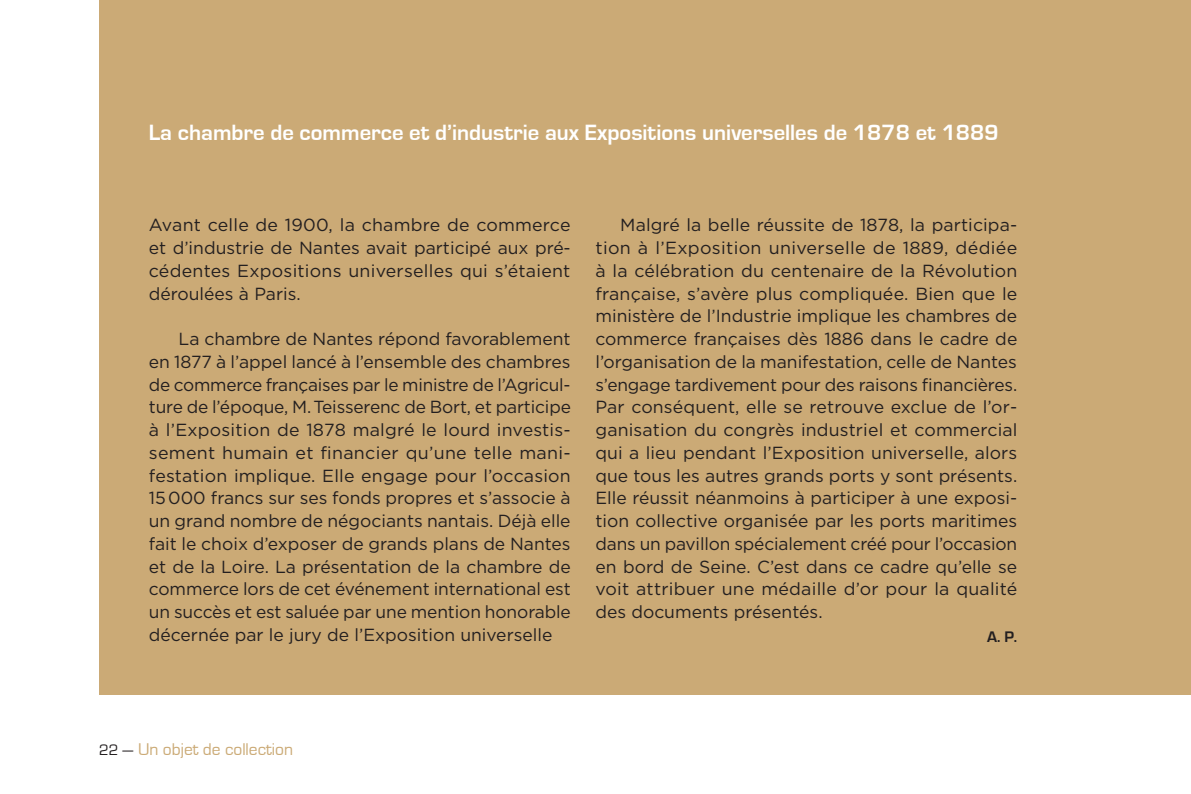
<style>
.page{position:relative;width:1191px;height:794px;background:#fff}
.page>*{position:absolute;margin:0;border:0;box-sizing:border-box;transform-origin:0 0}
.t1{font:700 22.75px "Eurostile";color:#fff}
.t2{font:17.5px/22.8px "Gotham";color:#231f20;text-align:justify}
.t3{font:17.5px "Eurostile";color:#cbaa76}
.t4{font:700 15.75px "Eurostile";color:#231f20}
.s1{font-size:15.75px;color:#231f20}
</style>
<div class="page">
<div style="left:99px;top:1px;width:1091px;height:693px;background:#cbaa76"></div>
<h1 class="t1" style="left:149px;top:122px;width:851px">La chambre de commerce et d’industrie aux Expositions universelles de 1878 et 1889</h1>
<p class="t2" style="left:149px;top:213px;width:423px">Avant celle de 1900, la chambre de commerce et d’industrie de Nantes avait participé aux pré&shy;cédentes Expositions universelles qui s’étaient déroulées à Paris.</p>
<p class="t2" style="left:149px;top:327px;width:423px;text-indent:30px">La chambre de Nantes répond favorablement en 1877 à l’appel lancé à l’ensemble des chambres de commerce françaises par le ministre de l’Agricul&shy;ture de l’époque, M.Teisserenc de Bort, et participe à l’Exposition de 1878 malgré le lourd investis&shy;sement humain et financier qu’une telle mani&shy;festation implique. Elle engage pour l’occasion 15000 francs sur ses fonds propres et s’associe à un grand nombre de négociants nantais. Déjà elle fait le choix d’exposer de grands plans de Nantes et de la Loire. La présentation de la chambre de commerce lors de cet événement international est un succès et est saluée par une mention honorable décernée par le jury de l’Exposition universelle</p>
<p class="t2" style="left:595px;top:213px;width:423px;text-indent:25px">Malgré la belle réussite de 1878, la participa&shy;tion à l’Exposition universelle de 1889, dédiée à la célébration du centenaire de la Révolution française, s’avère plus compliquée. Bien que le ministère de l’Industrie implique les chambres de commerce françaises dès 1886 dans le cadre de l’organisation de la manifestation, celle de Nantes s’engage tardivement pour des raisons financières.<br>Par conséquent, elle se retrouve exclue de l’or&shy;ganisation du congrès industriel et commercial qui a lieu pendant l’Exposition universelle, alors que tous les autres grands ports y sont présents.<br>Elle réussit néanmoins à participer à une exposi&shy;tion collective organisée par les ports maritimes dans un pavillon spécialement créé pour l’occasion en bord de Seine. C’est dans ce cadre qu’elle se voit attribuer une médaille d’or pour la qualité des documents présentés.</p>
<p class="t4" style="left:987px;top:629px;width:32px">A. P.</p>
<p class="t3" style="left:99px;top:741px;width:195px"><span class="s1">22 —</span> Un objet de collection</p>
</div>
